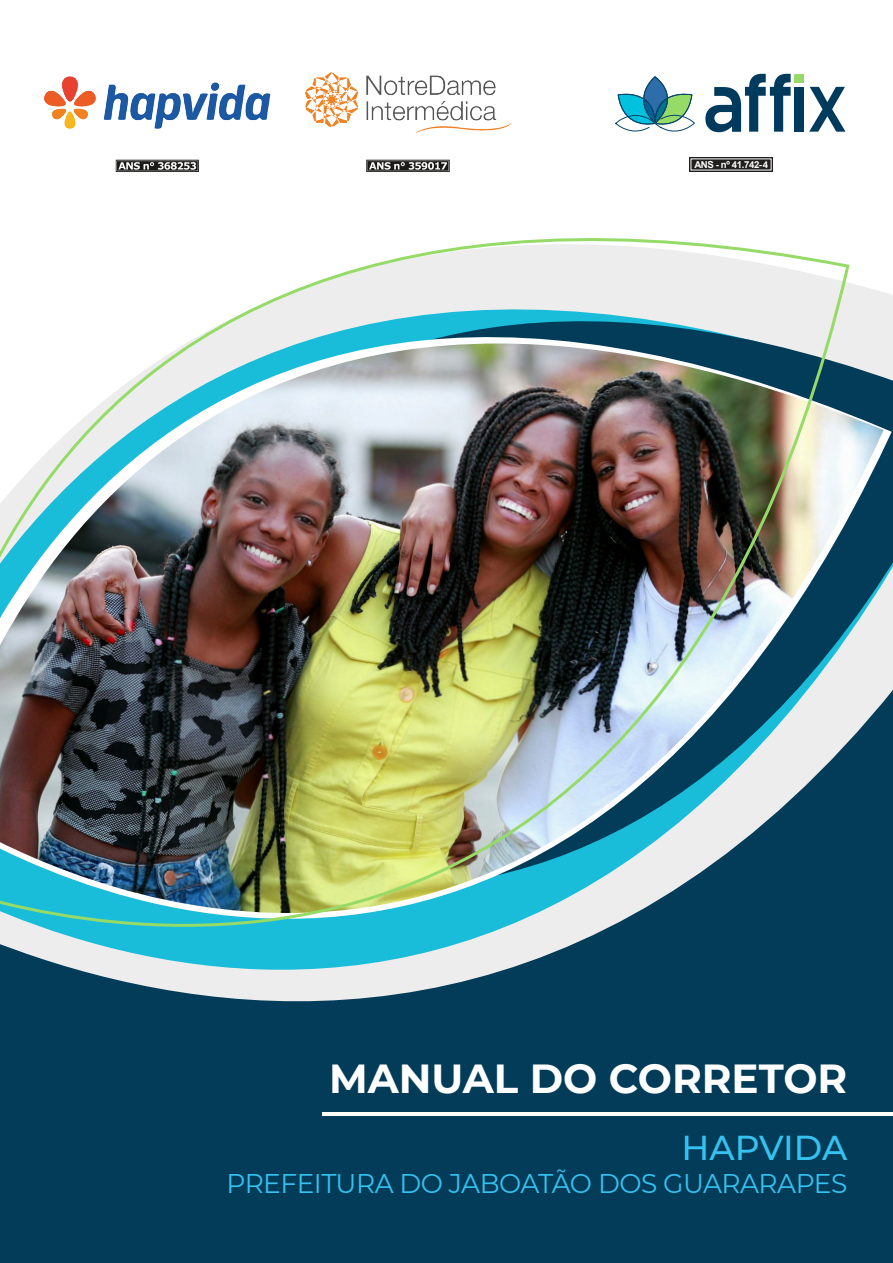
<style>
.page{position:relative;width:893px;height:1263px;background:#fff}
.page>*{position:absolute;margin:0;border:0;box-sizing:border-box;transform-origin:0 0}
.t1{font:700 40.5px "Montserrat";color:#fff}
.t2{font:500 34.5px "Montserrat";letter-spacing:-.005em;color:#35c2f0}
.t3{font:27px "Montserrat";letter-spacing:-.02em;color:#35c2f0}
.t4{font:700 9.6px "Arial";letter-spacing:-.04em;color:#fff}
</style>
<div class="page">
<div style="left:0;top:590px;width:893px;height:673px;background:#033c59"></div>
<hr style="left:323px;top:1112px;width:570px;height:3px;background:#fff">
<svg style="left:851px;top:284px;width:42px;height:417px;background:#a6b9c1"></svg>
<img style="left:851px;top:343px;width:33px;height:396px">
<img style="left:0;top:87px;width:851px;height:915px">
<svg style="left:689px;top:157px;width:84px;height:14px"></svg>
<div style="left:691px;top:159px;width:80px;height:11px;background:#211e1e"></div>
<svg style="left:809px;top:87px;width:36px;height:45px"></svg>
<div style="left:795px;top:87px;width:9px;height:45px;background:#003a5d"></div>
<div style="left:795px;top:74px;width:9px;height:8px;background:#96db68"></div>
<svg style="left:705px;top:74px;width:86px;height:58px"></svg>
<svg style="left:615px;top:76px;width:80px;height:56px"></svg>
<img style="left:44px;top:73px;width:466px;height:98px">
<p class="t4" style="left:694px;top:157px;width:75px">ANS - nº 41.742-4</p>
<h1 class="t1" style="left:329px;top:1050px;width:520px">MANUAL DO CORRETOR</h1>
<p class="t2" style="left:682px;top:1124px;width:167px">HAPVIDA</p>
<p class="t3" style="left:226px;top:1165px;width:622px">PREFEITURA DO JABOATÃO DOS GUARARAPES</p>
</div>
